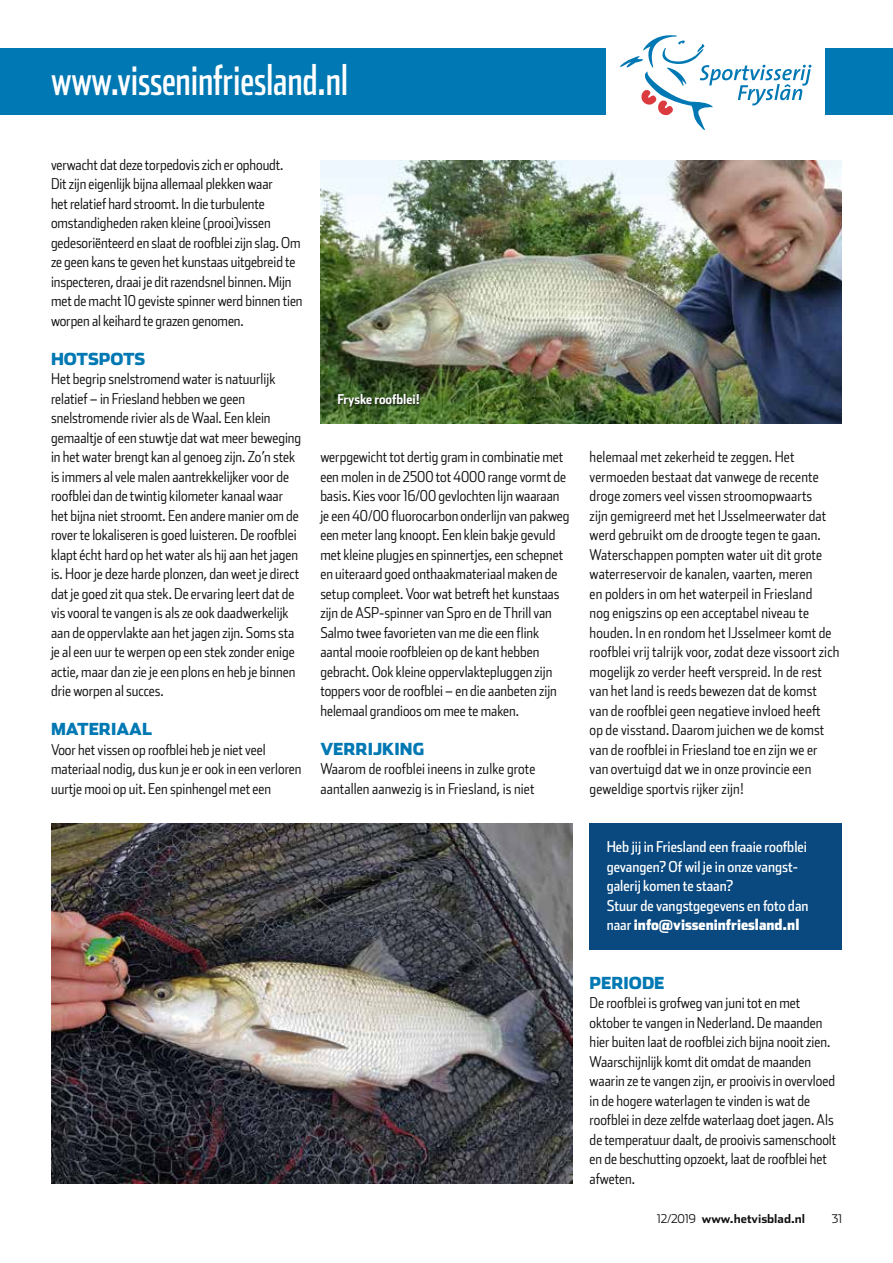
<style>
.page{position:relative;width:893px;height:1263px;background:#fff}
.page>*{position:absolute;margin:0;border:0;box-sizing:border-box;transform-origin:0 0}
.t1{font:42px "Stainless Comp";letter-spacing:-.005em;color:#fff;scale:.95 1}
.t2{font:900 16.5px "Stainless";color:#0078b3}
.t3{font:300 15px/19.5px "Stainless Cond";color:#121212}
.t4{font:15px/19.5px "Stainless Cond";color:#fff}
.t5{font:700 13.5px "Stainless Cond";color:#fff}
.t6{font:700 12px "Stainless";color:#121212}
.t7{font:300 12px "Stainless";color:#121212}
.s1{font-weight:900}
.s2{font-weight:300}
</style>
<div class="page">
<div style="left:0;top:49px;width:893px;height:66px;background:#0078b3"></div>
<div style="left:607px;top:33px;width:218px;height:98px;background:#fff"></div>
<svg style="left:620px;top:35px;width:191px;height:95px"></svg>
<img style="left:51px;top:823px;width:522px;height:361px">
<img style="left:320px;top:160px;width:522px;height:263px">
<svg style="left:337px;top:393px;width:85px;height:16px"></svg>
<div style="left:590px;top:823px;width:252px;height:127px;background:#09497f"></div>
<h1 class="t1" style="left:51px;top:55px;width:314px">www.visseninfriesland.nl</h1>
<p class="t3" style="left:51px;top:154px;width:253px">verwacht dat deze torpedovis zich er ophoudt.<br>Dit zijn eigenlijk bijna allemaal plekken waar<br>het relatief hard stroomt. In die turbulente omstandigheden raken kleine (prooi)vissen gedesoriënteerd en slaat de roofblei zijn slag. Om ze geen kans te geven het kunstaas uitgebreid te inspecteren, draai je dit razendsnel binnen. Mijn met de macht 10 geviste spinner werd binnen tien worpen al keihard te grazen genomen.</p>
<p class="t2" style="left:51px;top:348px;width:96px">HOTSPOTS</p>
<p class="t3" style="left:51px;top:369px;width:252px">Het begrip snelstromend water is natuurlijk relatief – in Friesland hebben we geen snelstromende rivier als de Waal. Een klein gemaaltje of een stuwtje dat wat meer beweging in het water brengt kan al genoeg zijn. Zo’n stek is immers al vele malen aantrekkelijker voor de roofblei dan de twintig kilometer kanaal waar het bijna niet stroomt. Een andere manier om de rover te lokaliseren is goed luisteren. De roofblei klapt écht hard op het water als hij aan het jagen is. Hoor je deze harde plonzen, dan weet je direct dat je goed zit qua stek. De ervaring leert dat de vis vooral te vangen is als ze ook daadwerkelijk aan de oppervlakte aan het jagen zijn. Soms sta je al een uur te werpen op een stek zonder enige actie, maar dan zie je een plons en heb je binnen drie worpen al succes.</p>
<p class="t2" style="left:51px;top:719px;width:103px">MATERIAAL</p>
<p class="t3" style="left:51px;top:739px;width:252px">Voor het vissen op roofblei heb je niet veel materiaal nodig, dus kun je er ook in een verloren uurtje mooi op uit. Een spinhengel met een</p>
<p class="t5" style="left:337px;top:391px;width:84px">Fryske roofblei!</p>
<p class="t3" style="left:320px;top:447px;width:251px">werpgewicht tot dertig gram in combinatie met een molen in de 2500 tot 4000 range vormt de basis. Kies voor 16/00 gevlochten lijn waaraan je een 40/00 fluorocarbon onderlijn van pakweg een meter lang knoopt. Een klein bakje gevuld met kleine plugjes en spinnertjes, een schepnet en uiteraard goed onthaakmateriaal maken de setup compleet. Voor wat betreft het kunstaas zijn de ASP-spinner van Spro en de Thrill van Salmo twee favorieten van me die een flink aantal mooie roofbleien op de kant hebben gebracht. Ook kleine oppervlaktepluggen zijn toppers voor de roofblei – en die aanbeten zijn helemaal grandioos om mee te maken.</p>
<p class="t2" style="left:320px;top:738px;width:105px">VERRIJKING</p>
<p class="t3" style="left:320px;top:759px;width:216px">Waarom de roofblei ineens in zulke grote aantallen aanwezig is in Friesland, is niet</p>
<p class="t3" style="left:590px;top:447px;width:251px">helemaal met zekerheid te zeggen. Het vermoeden bestaat dat vanwege de recente droge zomers veel vissen stroomopwaarts<br>zijn gemigreerd met het IJsselmeerwater dat werd gebruikt om de droogte tegen te gaan.<br>Waterschappen pompten water uit dit grote waterreservoir de kanalen, vaarten, meren<br>en polders in om het waterpeil in Friesland<br>nog enigszins op een acceptabel niveau te houden. In en rondom het IJsselmeer komt de roofblei vrij talrijk voor, zodat deze vissoort zich mogelijk zo verder heeft verspreid. In de rest van het land is reeds bewezen dat de komst<br>van de roofblei geen negatieve invloed heeft<br>op de visstand. Daarom juichen we de komst van de roofblei in Friesland toe en zijn we er van overtuigd dat we in onze provincie een geweldige sportvis rijker zijn!</p>
<p class="t4" style="left:607px;top:837px;width:203px">Heb jij in Friesland een fraaie roofblei gevangen? Of wil je in onze vangst&shy;galerij komen te staan?<br>Stuur de vangstgegevens en foto dan naar <span class="s1">info@visseninfriesland.nl</span></p>
<p class="t2" style="left:590px;top:972px;width:76px">PERIODE</p>
<p class="t3" style="left:590px;top:993px;width:248px">De roofblei is grofweg van juni tot en met oktober te vangen in Nederland. De maanden hier buiten laat de roofblei zich bijna nooit zien.<br>Waarschijnlijk komt dit omdat de maanden waarin ze te vangen zijn, er prooivis in overvloed in de hogere waterlagen te vinden is wat de roofblei in deze zelfde waterlaag doet jagen. Als de temperatuur daalt, de prooivis samenschoolt en de beschutting opzoekt, laat de roofblei het afweten.</p>
<p class="t6" style="left:657px;top:1211px;width:150px"><span class="s2">12/2019</span> www.hetvisblad.nl</p>
<p class="t7" style="left:832px;top:1211px;width:12px">31</p>
</div>
